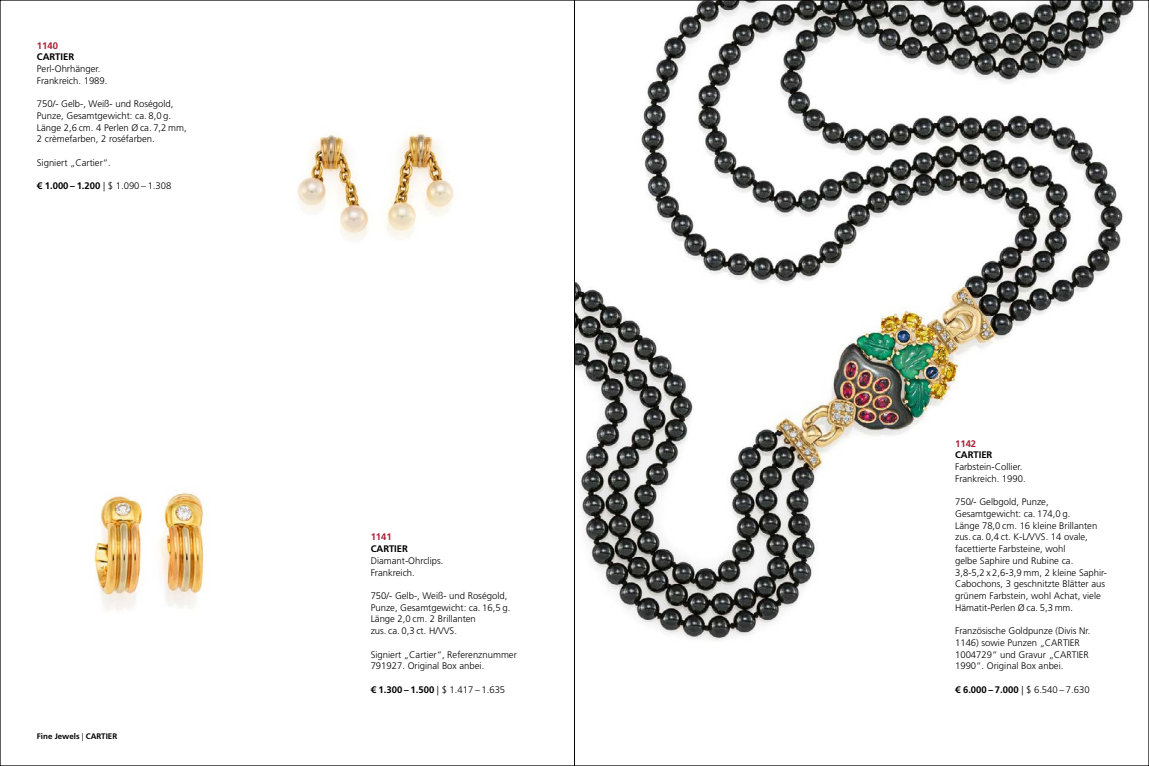
<style>
.page{position:relative;width:1149px;height:766px;background:#fff}
.page>*{position:absolute;margin:0;border:0;box-sizing:border-box;transform-origin:0 0}
.t1{font:300 9.5px/11.7px "Frutiger LT Std";color:#000}
.t2{font:700 9.5px "Frutiger LT Std";color:#000}
.t3{font:700 9.5px "Frutiger LT Std";color:#ab2037}
.t4{font:700 8px "Frutiger LT Std";color:#000}
.s1{font-weight:700}
.s2{font-weight:300}
</style>
<div class="page">
<img style="left:297px;top:132px;width:157px;height:109px">
<img style="left:94px;top:493px;width:110px;height:118px">
<img style="left:575px;top:2px;width:559px;height:640px">
<hr style="left:574px;top:0;width:1px;height:765px;background:#000">
<p class="t3" style="left:37px;top:40px;width:23px">1140</p>
<p class="t2" style="left:37px;top:51px;width:39px">CARTIER</p>
<p class="t1" style="left:37px;top:63px;width:72px">Perl-Ohrhänger.<br>Frankreich. 1989.</p>
<p class="t1" style="left:37px;top:98px;width:151px">750/- Gelb-, Weiß- und Roségold,<br>Punze, Gesamtgewicht: ca. 8,0 g.<br>Länge 2,6 cm. 4 Perlen Ø ca. 7,2 mm,<br>2 crèmefarben, 2 roséfarben.</p>
<p class="t1" style="left:37px;top:157px;width:75px">Signiert „Cartier“.</p>
<p class="t1" style="left:37px;top:180px;width:136px"><span class="s1">€ 1.000 – 1.200</span> | $ 1.090 – 1.308</p>
<p class="t4" style="left:37px;top:731px;width:82px">Fine Jewels <span class="s2">|</span> CARTIER</p>
<p class="t3" style="left:370px;top:531px;width:23px">1141</p>
<p class="t2" style="left:370px;top:543px;width:39px">CARTIER</p>
<p class="t1" style="left:370px;top:554px;width:74px">Diamant-Ohrclips.<br>Frankreich.</p>
<p class="t1" style="left:370px;top:590px;width:141px">750/- Gelb-, Weiß- und Roségold,<br>Punze, Gesamtgewicht: ca. 16,5 g.<br>Länge 2,0 cm. 2 Brillanten<br>zus. ca. 0,3 ct. H/VVS.</p>
<p class="t1" style="left:370px;top:648px;width:148px">Signiert „Cartier“, Referenznummer<br>791927. Original Box anbei.</p>
<p class="t1" style="left:370px;top:683px;width:136px"><span class="s1">€ 1.300 – 1.500</span> | $ 1.417 – 1.635</p>
<p class="t3" style="left:954px;top:437px;width:23px">1142</p>
<p class="t2" style="left:954px;top:449px;width:39px">CARTIER</p>
<p class="t1" style="left:954px;top:461px;width:72px">Farbstein-Collier.<br>Frankreich. 1990.</p>
<p class="t1" style="left:954px;top:496px;width:153px">750/- Gelbgold, Punze,<br>Gesamtgewicht: ca. 174,0 g.<br>Länge 78,0 cm. 16 kleine Brillanten zus. ca. 0,4 ct. K-L/VVS. 14 ovale, facettierte Farbsteine, wohl<br>gelbe Saphire und Rubine ca.<br>3,8-5,2 x 2,6-3,9 mm, 2 kleine Saphir-<br>Cabochons, 3 geschnitzte Blätter aus grünem Farbstein, wohl Achat, viele<br>Hämatit-Perlen Ø ca. 5,3 mm.</p>
<p class="t1" style="left:954px;top:625px;width:137px">Französische Goldpunze (Divis Nr.<br>1146) sowie Punzen „CARTIER<br>1004729“ und Gravur „CARTIER<br>1990“. Original Box anbei.</p>
<p class="t1" style="left:954px;top:683px;width:136px"><span class="s1">€ 6.000 – 7.000</span> | $ 6.540 – 7.630</p>
</div>
